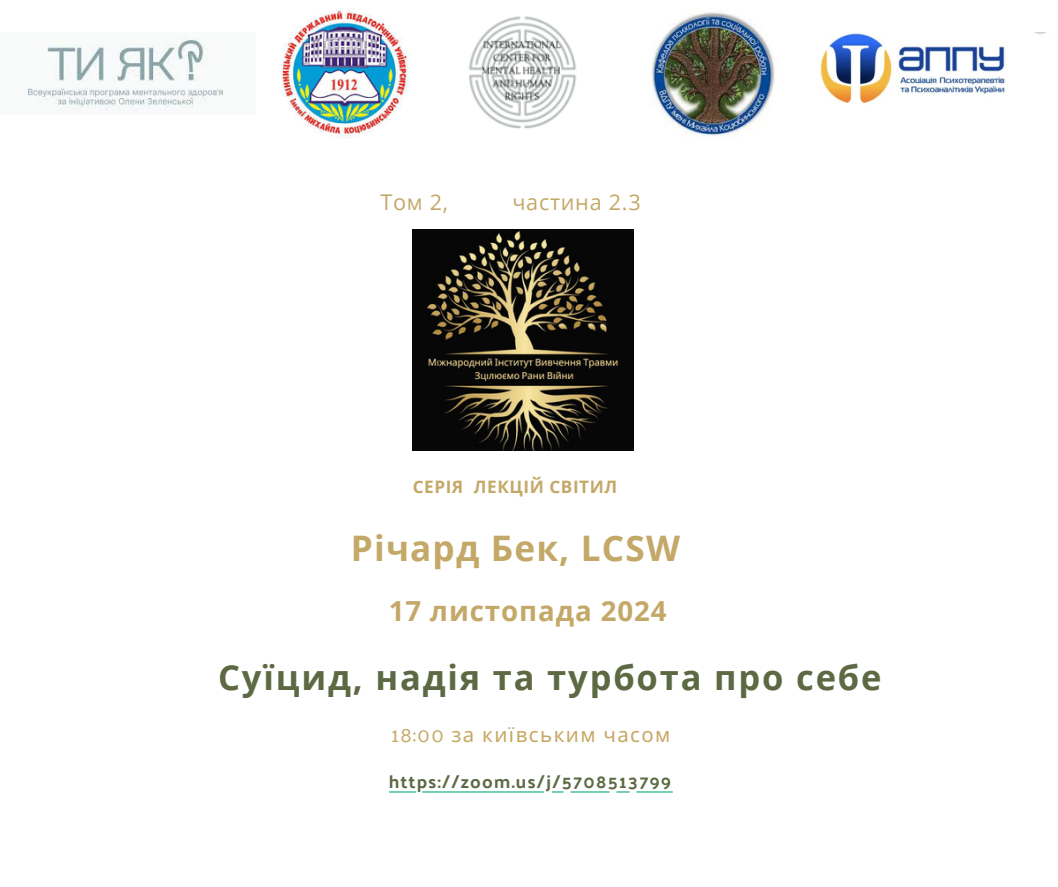
<style>
.page{position:relative;width:1058px;height:887px;background:#fff}
.page>*{position:absolute;margin:0;border:0;box-sizing:border-box;transform-origin:0 0}
.t1{font:700 35.1px "Open Sans";letter-spacing:.035em;color:#c3a867}
.t2{font:700 34.5px "Open Sans";letter-spacing:.055em;color:#5d6943}
.t3{font:700 27.6px "Open Sans";letter-spacing:.035em;color:#c3a867}
.t4{font:21.6px "Open Sans";letter-spacing:.035em;color:#c3a867}
.t5{font:20.4px "Noto Sans";letter-spacing:.07em;color:#c6a863}
.t6{font:700 18.15px "Palanquin";letter-spacing:.07em;color:#5d6943}
.t7{font:700 17.1px "Open Sans";letter-spacing:.035em;color:#c3a867}
.s1{font-family:"Palanquin"}
</style>
<div class="page">
<img style="left:413px;top:230px;width:220px;height:220px">
<svg style="left:389px;top:791px;width:283px;height:1px"></svg>
<img style="left:24px;top:37px;width:199px;height:74px">
<img style="left:282px;top:9px;width:127px;height:129px">
<img style="left:469px;top:16px;width:108px;height:113px">
<img style="left:651px;top:12px;width:124px;height:124px">
<img style="left:820px;top:32px;width:226px;height:72px">
<p class="t4" style="left:380px;top:186px;width:69px">Том 2,</p>
<p class="t4" style="left:512px;top:186px;width:130px">частина 2.3</p>
<p class="t7" style="left:413px;top:474px;width:206px">СЕРІЯ ЛЕКЦІЙ СВІТИЛ</p>
<p class="t1" style="left:351px;top:523px;width:330px">Річард Бек, LCSW</p>
<h4 class="t3" style="left:389px;top:591px;width:279px">17 листопада 2024</h4>
<h3 class="t2" style="left:218px;top:652px;width:665px">Суїцид, надія та турбота про себе</h3>
<p class="t5" style="left:391px;top:719px;width:281px"><span class="s1">18:00</span> за київським часом</p>
<p class="t6" style="left:389px;top:770px;width:284px">https://zoom.us/j/5708513799</p>
</div>
